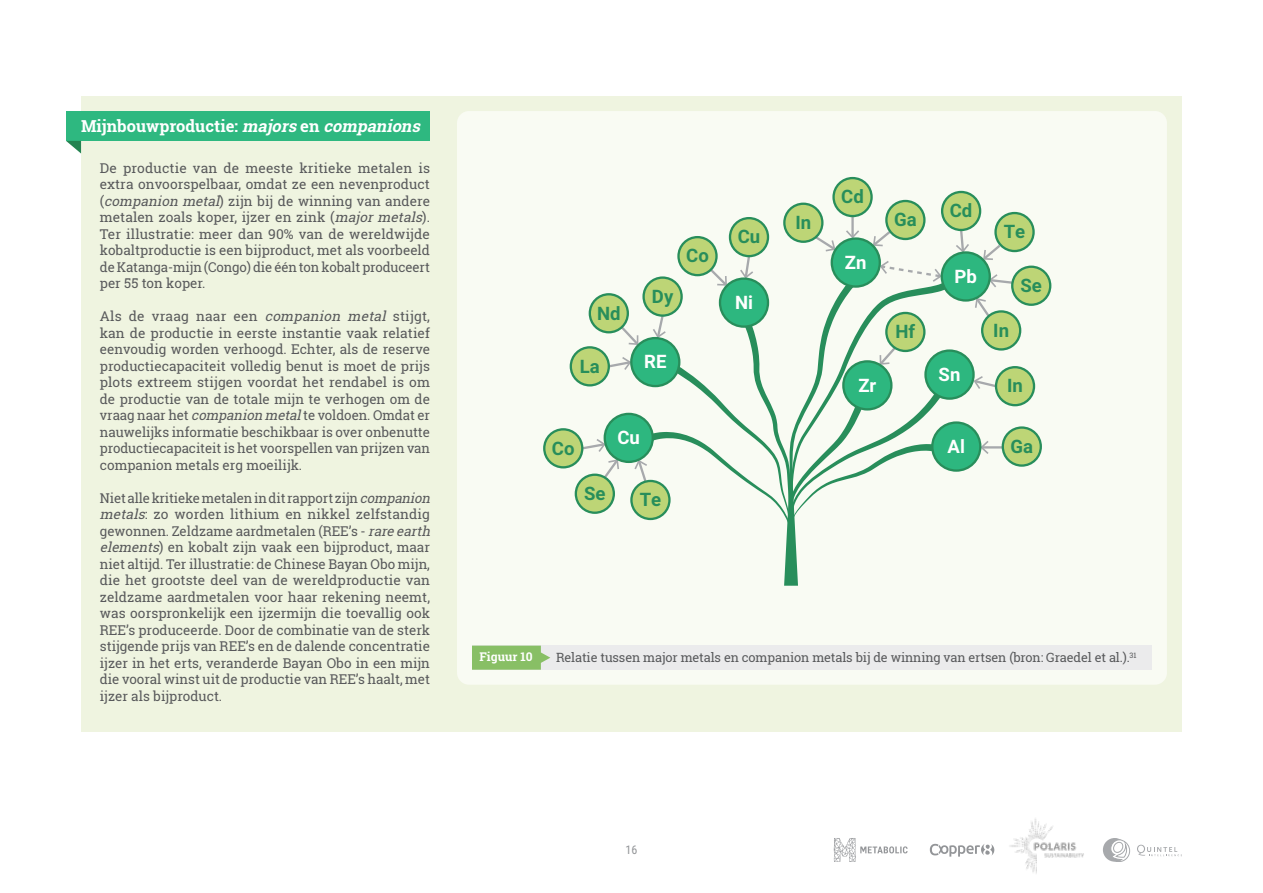
<style>
.page{position:relative;width:1263px;height:893px;background:#fff}
.page>*{position:absolute;margin:0;border:0;box-sizing:border-box;transform-origin:0 0}
.t1{font:700 18.6px "Roboto";color:#288e5b}
.t2{font:700 18.6px "Roboto";color:#fff}
.t3{font:700 16.5px "Roboto Slab";color:#fff}
.t4{font:13.5px/16.5px "Roboto Slab";color:#58595b;text-align:justify}
.t5{font:12.75px "Roboto Slab";letter-spacing:-.01em;color:#58595b}
.t6{font:700 12px "Roboto Slab";color:#fff}
.t7{font:12px "Roboto Condensed";color:#939598}
.s1{font-style:italic}
</style>
<div class="page">
<svg style="left:1103px;top:838px;width:27px;height:24px"></svg>
<svg style="left:1137px;top:845px;width:45px;height:11px"></svg>
<svg style="left:834px;top:838px;width:73px;height:24px"></svg>
<svg style="left:930px;top:844px;width:64px;height:13px"></svg>
<img style="left:1009px;top:818px;width:75px;height:56px">
<div style="left:81px;top:96px;width:1101px;height:635px;background:#eff4e0"></div>
<div style="left:66px;top:111px;width:364px;height:30px;background:#2eb880"></div>
<svg style="left:66px;top:141px;width:15px;height:13px"></svg>
<div style="left:457px;top:111px;width:710px;height:574px;background:#f9fbf3;border-radius:12px"></div>
<hr style="left:851px;top:216px;width:3px;height:21px;background:#a7a9ac">
<svg style="left:956px;top:230px;width:13px;height:21px"></svg>
<svg style="left:981px;top:242px;width:22px;height:20px"></svg>
<svg style="left:989px;top:274px;width:26px;height:13px"></svg>
<svg style="left:974px;top:296px;width:18px;height:23px"></svg>
<svg style="left:973px;top:376px;width:26px;height:13px"></svg>
<hr style="left:982px;top:446px;width:21px;height:3px;background:#a7a9ac">
<svg style="left:980px;top:441px;width:8px;height:13px"></svg>
<svg style="left:576px;top:475px;width:38px;height:38px"></svg>
<div style="left:575px;top:474px;width:40px;height:40px;border:2px solid #288e5b;border-radius:50%"></div>
<div style="left:544px;top:429px;width:38px;height:38px;background:#bdd576;border-radius:50%"></div>
<div style="left:543px;top:428px;width:40px;height:40px;border:2px solid #288e5b;border-radius:50%"></div>
<svg style="left:571px;top:347px;width:38px;height:38px"></svg>
<div style="left:570px;top:346px;width:40px;height:40px;border:2px solid #288e5b;border-radius:50%"></div>
<div style="left:1003px;top:428px;width:38px;height:38px;background:#bdd576;border-radius:50%"></div>
<div style="left:1002px;top:426px;width:40px;height:41px;border:2px solid #288e5b;border-radius:50%"></div>
<div style="left:932px;top:423px;width:48px;height:48px;background:#2db77f;border-radius:50%"></div>
<div style="left:931px;top:421px;width:50px;height:51px;border:2px solid #288e5b;border-radius:50%"></div>
<div style="left:996px;top:367px;width:38px;height:38px;background:#bdd576;border-radius:50%"></div>
<div style="left:995px;top:366px;width:40px;height:40px;border:2px solid #288e5b;border-radius:50%"></div>
<div style="left:925px;top:351px;width:48px;height:48px;background:#2db77f;border-radius:50%"></div>
<div style="left:924px;top:349px;width:51px;height:51px;border:2px solid #288e5b;border-radius:50%"></div>
<div style="left:942px;top:252px;width:48px;height:48px;background:#2db77f;border-radius:50%"></div>
<div style="left:940px;top:251px;width:51px;height:51px;border:2px solid #288e5b;border-radius:50%"></div>
<svg style="left:730px;top:218px;width:38px;height:38px"></svg>
<div style="left:729px;top:217px;width:40px;height:40px;border:2px solid #288e5b;border-radius:50%"></div>
<div style="left:784px;top:204px;width:38px;height:38px;background:#bdd576;border-radius:50%"></div>
<div style="left:783px;top:203px;width:40px;height:40px;border:2px solid #288e5b;border-radius:50%"></div>
<div style="left:833px;top:178px;width:38px;height:38px;background:#bdd576;border-radius:50%"></div>
<div style="left:832px;top:177px;width:41px;height:40px;border:2px solid #288e5b;border-radius:50%"></div>
<div style="left:942px;top:192px;width:38px;height:38px;background:#bdd576;border-radius:50%"></div>
<div style="left:941px;top:191px;width:40px;height:40px;border:2px solid #288e5b;border-radius:50%"></div>
<div style="left:995px;top:213px;width:38px;height:38px;background:#bdd576;border-radius:50%"></div>
<div style="left:994px;top:212px;width:41px;height:40px;border:2px solid #288e5b;border-radius:50%"></div>
<div style="left:982px;top:311px;width:38px;height:38px;background:#bdd576;border-radius:50%"></div>
<div style="left:981px;top:310px;width:40px;height:41px;border:2px solid #288e5b;border-radius:50%"></div>
<div style="left:1012px;top:267px;width:38px;height:38px;background:#bdd576;border-radius:50%"></div>
<div style="left:1011px;top:266px;width:40px;height:40px;border:2px solid #288e5b;border-radius:50%"></div>
<div style="left:886px;top:201px;width:38px;height:38px;background:#bdd576;border-radius:50%"></div>
<div style="left:885px;top:200px;width:40px;height:40px;border:2px solid #288e5b;border-radius:50%"></div>
<svg style="left:580px;top:229px;width:363px;height:357px"></svg>
<div style="left:472px;top:646px;width:680px;height:24px;background:#ebebec"></div>
<svg style="left:472px;top:646px;width:78px;height:24px;background:#91c372"></svg>
<p class="t3" style="left:81px;top:115px;width:345px">Mijnbouwproductie: <span class="s1">majors</span>en <span class="s1">companions</span></p>
<p class="t4" style="left:100px;top:159px;width:332px">De productie van de meeste kritieke metalen is extra onvoorspelbaar, omdat ze een nevenproduct (<span class="s1">companion metal</span>) zijn bij de winning van andere metalen zoals koper, ijzer en zink (<span class="s1">majormetals</span>).<br>Ter illustratie: meer dan 90% van de wereldwijde kobaltproductie is een bijproduct, met als voorbeeld de Katanga-mijn (Congo) die één ton kobalt produceert per 55 ton koper.</p>
<p class="t4" style="left:100px;top:308px;width:332px">Als de vraag naar een <span class="s1">companion metal</span> stijgt, kan de productie in eerste instantie vaak relatief eenvoudig worden verhoogd. Echter, als de reserve productiecapaciteit volledig benut is moet de prijs plots extreem stijgen voordat het rendabel is om de productie van de totale mijn te verhogen om de vraag naar het <span class="s1">companion metal</span>te voldoen. Omdat er nauwelijks informatie beschikbaar is over onbenutte productiecapaciteit is het voorspellen van prijzen van companion metals erg moeilijk.</p>
<p class="t4" style="left:100px;top:489px;width:335px;text-align:left">Niet alle kritieke metalen in dit rapport zijn <span class="s1">companion metals</span>: zo worden lithium en nikkel zelfstandig gewonnen. Zeldzame aardmetalen (REE’s - <span class="s1">rareearth elements</span>) en kobalt zijn vaak een bijproduct, maar niet altijd. Ter illustratie: de Chinese Bayan Obo mijn, die het grootste deel van de wereldproductie van zeldzame aardmetalen voor haar rekening neemt, was oorspronkelijk een ijzermijn die toevallig ook REE’s produceerde. Door de combinatie van de sterk stijgende prijs van REE’s en de dalende concentratie ijzer in het erts, veranderde Bayan Obo in een mijn die vooral winst uit de productie van REE’s haalt, met ijzer als bijproduct.</p>
<h1 class="t1" style="left:597px;top:300px;width:25px">Nd</h1>
<h1 class="t1" style="left:580px;top:353px;width:21px">La</h1>
<h1 class="t1" style="left:652px;top:283px;width:23px">Dy</h1>
<h1 class="t1" style="left:686px;top:243px;width:24px">Co</h1>
<h1 class="t2" style="left:644px;top:349px;width:24px">RE</h1>
<h1 class="t1" style="left:552px;top:435px;width:24px">Co</h1>
<h1 class="t1" style="left:584px;top:480px;width:23px">Se</h1>
<h1 class="t2" style="left:617px;top:424px;width:24px">Cu</h1>
<h1 class="t1" style="left:640px;top:487px;width:23px">Te</h1>
<h1 class="t1" style="left:738px;top:224px;width:24px">Cu</h1>
<h1 class="t2" style="left:735px;top:289px;width:20px">Ni</h1>
<h1 class="t1" style="left:795px;top:209px;width:17px">In</h1>
<h1 class="t1" style="left:841px;top:184px;width:24px">Cd</h1>
<h1 class="t2" style="left:845px;top:249px;width:23px">Zn</h1>
<h1 class="t1" style="left:894px;top:207px;width:24px">Ga</h1>
<h1 class="t2" style="left:858px;top:372px;width:20px">Zr</h1>
<h1 class="t1" style="left:895px;top:319px;width:21px">Hf</h1>
<h1 class="t1" style="left:950px;top:198px;width:24px">Cd</h1>
<h1 class="t2" style="left:954px;top:263px;width:24px">Pb</h1>
<h1 class="t2" style="left:939px;top:361px;width:23px">Sn</h1>
<h1 class="t1" style="left:1004px;top:219px;width:23px">Te</h1>
<h1 class="t1" style="left:993px;top:317px;width:17px">In</h1>
<h1 class="t1" style="left:1020px;top:272px;width:23px">Se</h1>
<h1 class="t1" style="left:1007px;top:373px;width:17px">In</h1>
<h1 class="t2" style="left:947px;top:433px;width:19px">Al</h1>
<h1 class="t1" style="left:1010px;top:433px;width:24px">Ga</h1>
<p class="t6" style="left:479px;top:649px;width:55px">Figuur 10</p>
<p class="t5" style="left:556px;top:649px;width:582px">Relatie tussen major metals en companion metals bij de winning van ertsen (bron: Graedel et al.).<sup>31</sup></p>
<p class="t7" style="left:625px;top:841px;width:13px">16</p>
</div>
